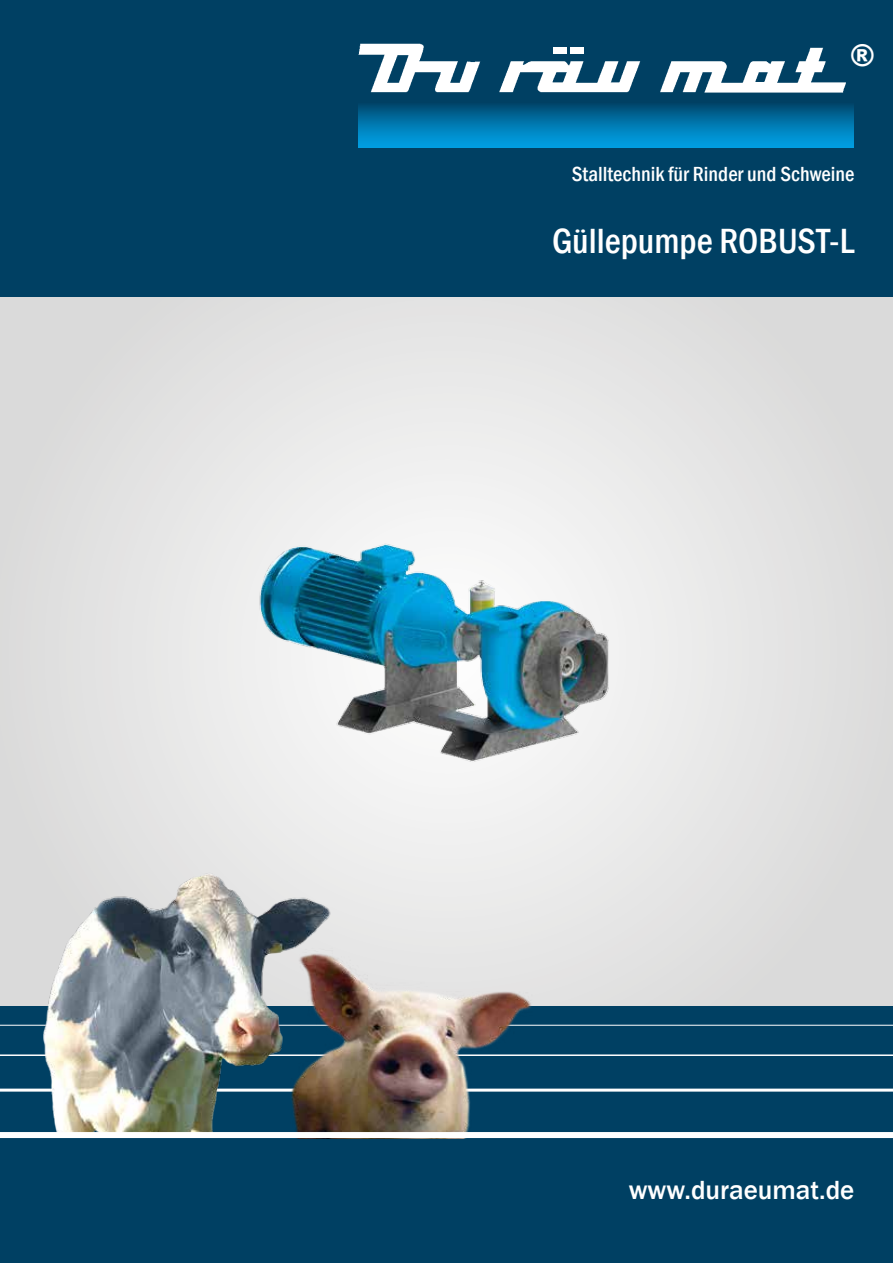
<style>
.page{position:relative;width:893px;height:1263px;background:#fff}
.page>*{position:absolute;margin:0;border:0;box-sizing:border-box;transform-origin:0 0}
.t1{font:500 condensed 36px "Franklin Gothic";color:#fff}
.t2{font:900 30px "Arial";color:#fff}
.t3{font:500 27px "Franklin Gothic";color:#fff}
.t4{font:500 condensed 21px "Franklin Gothic";color:#fff}
</style>
<div class="page">
<div style="left:0;top:0;width:893px;height:309px;background:#004063"></div>
<div style="left:0;top:940px;width:893px;height:323px;background:#004063"></div>
<div style="left:0;top:298px;width:893px;height:708px;background:#e4e4e4"></div>
<div style="left:358px;top:103px;width:496px;height:45px;background:linear-gradient(to bottom,#004a71,#00a7ee)"></div>
<hr style="left:0;top:1088px;width:893px;height:3px;background:#fff">
<hr style="left:0;top:1054px;width:893px;height:2px;background:#fff">
<hr style="left:0;top:1025px;width:893px;height:1px;background:#fff">
<svg style="left:660px;top:48px;width:186px;height:45px"></svg>
<svg style="left:359px;top:44px;width:121px;height:48px"></svg>
<svg style="left:499px;top:61px;width:141px;height:31px"></svg>
<div style="left:570px;top:47px;width:13px;height:7px;background:#fff"></div>
<div style="left:553px;top:47px;width:13px;height:7px;background:#fff"></div>
<img style="left:29px;top:874px;width:302px;height:258px">
<img style="left:264px;top:940px;width:274px;height:192px">
<div style="left:0;top:1132px;width:893px;height:6px;background:#fff"></div>
<img style="left:250px;top:536px;width:390px;height:234px">
<h2 class="t2" style="left:850px;top:33px;width:25px">®</h2>
<p class="t4" style="left:572px;top:160px;width:284px">Stalltechnik für Rinder und Schweine</p>
<h1 class="t1" style="left:552px;top:217px;width:304px">Güllepumpe ROBUST-L</h1>
<p class="t3" style="left:629px;top:1173px;width:227px">www.duraeumat.de</p>
</div>
